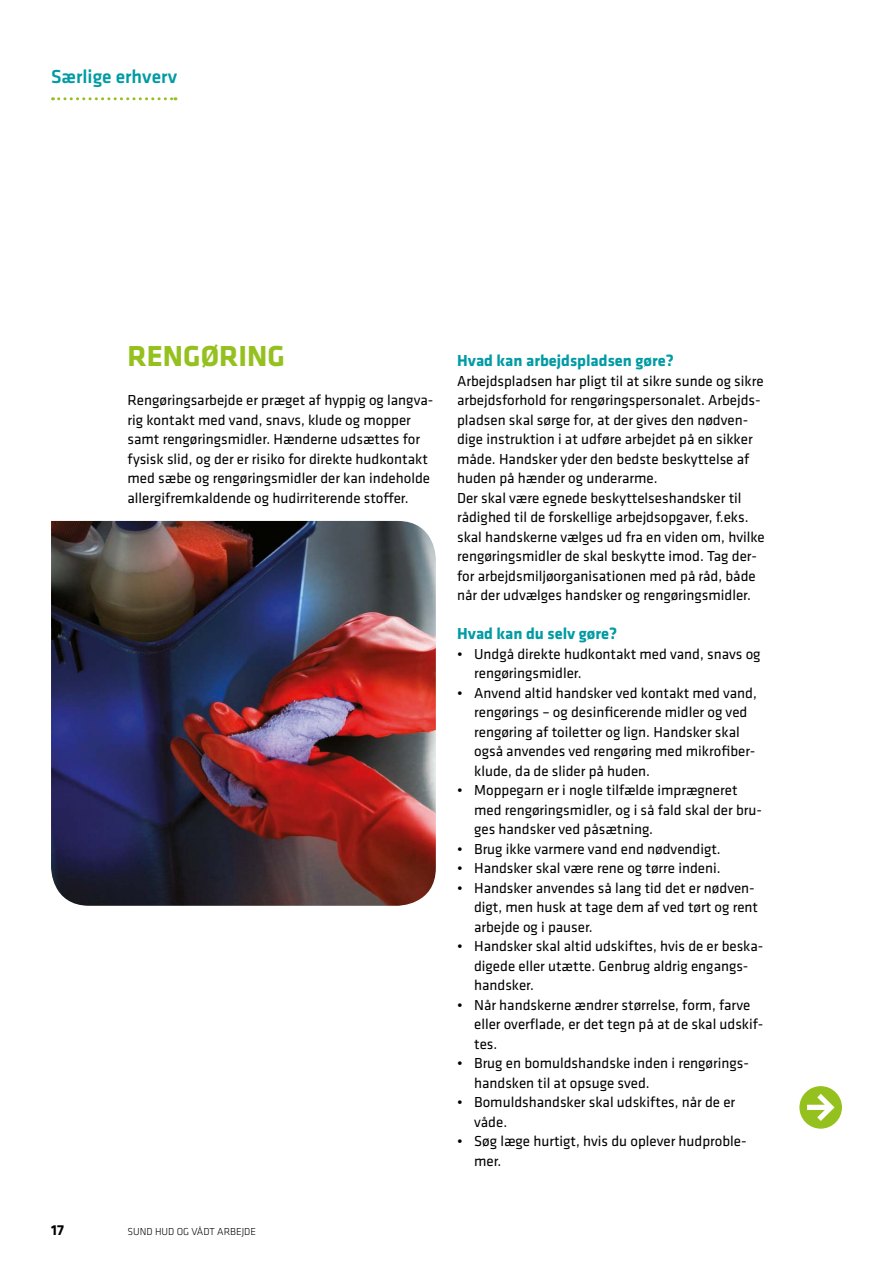
<style>
.page{position:relative;width:893px;height:1263px;background:#fff}
.page>*{position:absolute;margin:0;border:0;box-sizing:border-box;transform-origin:0 0}
.t1{font:700 30px "Klavika";color:#95c11f}
.t2{font:500 19.5px "Klavika";color:#009ba4}
.t3{font:700 16.5px "Klavika";color:#009ba4}
.t4{font:15px/19.5px "Klavika";color:#000}
.t5{font:700 15px "Klavika";color:#000}
.t6{font:300 10.5px "Klavika";color:#000}
</style>
<div class="page">
<img style="left:51px;top:521px;width:385px;height:385px">
<svg style="left:799px;top:1086px;width:43px;height:43px"></svg>
<svg style="left:53px;top:97px;width:123px;height:3px"></svg>
<h2 class="t2" style="left:51px;top:63px;width:128px">Særlige erhverv</h2>
<h1 class="t1" style="left:128px;top:334px;width:159px">RENGØRING</h1>
<p class="t4" style="left:128px;top:390px;width:307px">Rengøringsarbejde er præget af hyppig og langva&shy;rig kontakt med vand, snavs, klude og mopper samt rengøringsmidler. Hænderne udsættes for fysisk slid, og der er risiko for direkte hudkontakt med sæbe og rengøringsmidler der kan indeholde allergifremkaldende og hudirriterende stoffer.</p>
<p class="t5" style="left:51px;top:1219px;width:14px">17</p>
<p class="t6" style="left:128px;top:1225px;width:130px">SUND HUD OG VÅDT ARBEJDE</p>
<p class="t3" style="left:457px;top:349px;width:218px">Hvad kan arbejdspladsen gøre?</p>
<p class="t4" style="left:457px;top:370px;width:309px">Arbejdspladsen har pligt til at sikre sunde og sikre arbejdsforhold for rengøringspersonalet. Arbejds&shy;pladsen skal sørge for, at der gives den nødven&shy;dige instruktion i at udføre arbejdet på en sikker måde. Handsker yder den bedste beskyttelse af huden på hænder og underarme.<br>Der skal være egnede beskyttelseshandsker til rådighed til de forskellige arbejdsopgaver, f.eks. skal handskerne vælges ud fra en viden om, hvilke rengøringsmidler de skal beskytte imod. Tag der&shy;for arbejdsmiljøorganisationen med på råd, både når der udvælges handsker og rengøringsmidler.</p>
<p class="t3" style="left:457px;top:622px;width:162px">Hvad kan du selv gøre?</p>
<p class="t4" style="left:474px;top:643px;width:288px;text-indent:-17px">• Undgå direkte hudkontakt med vand, snavs og rengøringsmidler.</p>
<p class="t4" style="left:474px;top:682px;width:284px;text-indent:-17px">• Anvend altid handsker ved kontakt med vand, rengørings – og desinficerende midler og ved rengøring af toiletter og lign. Handsker skal også anvendes ved rengøring med mikrofiber&shy;klude, da de slider på huden.</p>
<p class="t4" style="left:474px;top:780px;width:289px;text-indent:-17px">• Moppegarn er i nogle tilfælde imprægneret med rengøringsmidler, og i så fald skal der bru&shy;ges handsker ved påsætning.</p>
<p class="t4" style="left:457px;top:838px;width:265px">• Brug ikke varmere vand end nødvendigt.</p>
<p class="t4" style="left:457px;top:858px;width:265px">• Handsker skal være rene og tørre indeni.</p>
<p class="t4" style="left:474px;top:877px;width:286px;text-indent:-17px">• Handsker anvendes så lang tid det er nødven&shy;digt, men husk at tage dem af ved tørt og rent arbejde og i pauser.</p>
<p class="t4" style="left:474px;top:936px;width:291px;text-indent:-17px">• Handsker skal altid udskiftes, hvis de er beska&shy;digede eller utætte. Genbrug aldrig engangs&shy;handsker.</p>
<p class="t4" style="left:474px;top:994px;width:291px;text-indent:-17px">• Når handskerne ændrer størrelse, form, farve eller overflade, er det tegn på at de skal udskif&shy;tes.</p>
<p class="t4" style="left:474px;top:1053px;width:276px;text-indent:-17px">• Brug en bomuldshandske inden i rengørings&shy;handsken til at opsuge sved.</p>
<p class="t4" style="left:474px;top:1092px;width:263px;text-indent:-17px">• Bomuldshandsker skal udskiftes, når de er våde.</p>
<p class="t4" style="left:474px;top:1131px;width:274px;text-indent:-17px">• Søg læge hurtigt, hvis du oplever hudproble&shy;mer.</p>
</div>
